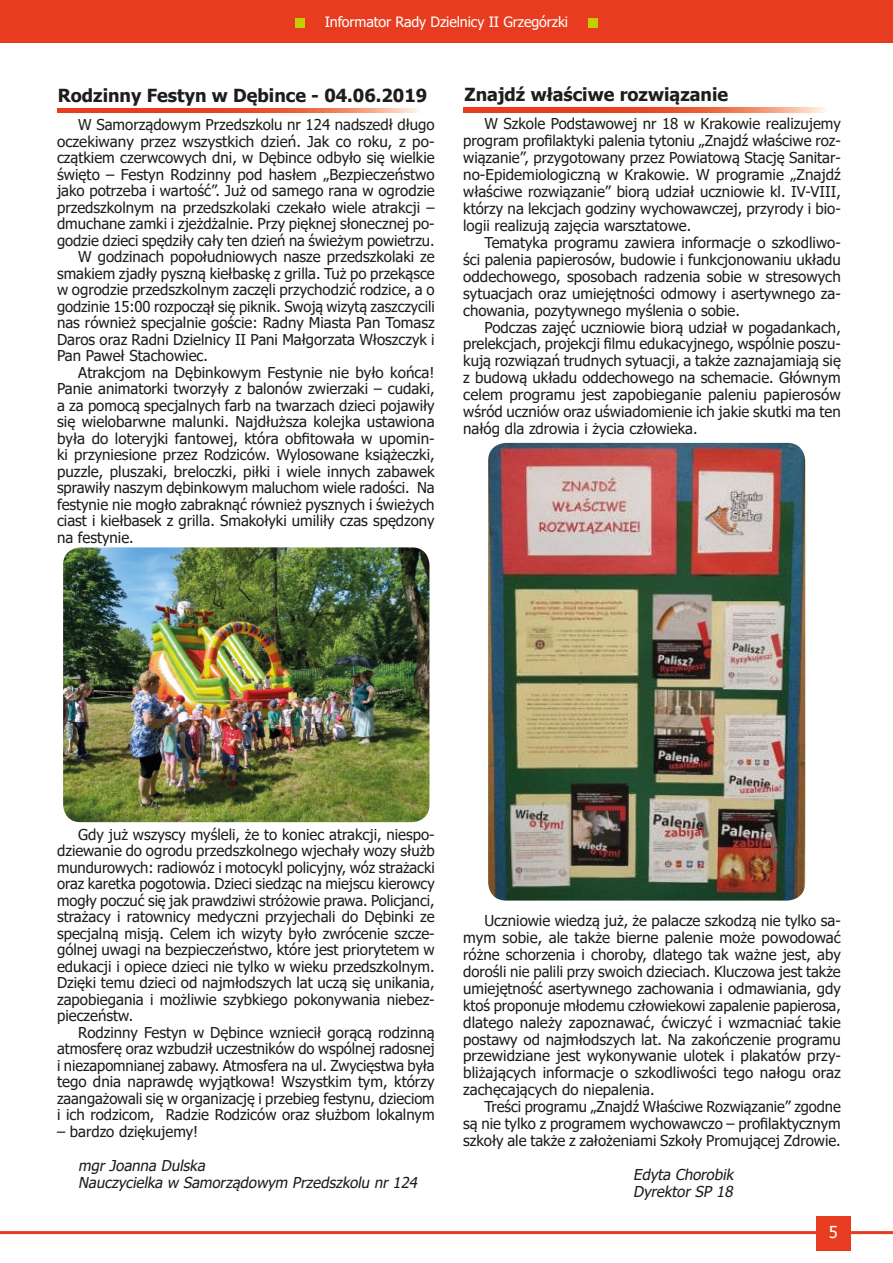
<style>
.page{position:relative;width:893px;height:1263px;background:#fff}
.page>*{position:absolute;margin:0;border:0;box-sizing:border-box;transform-origin:0 0}
.t1{font:700 18px "Tahoma";color:#1d1d1b}
.t2{font:16.5px "Tahoma";color:#fff}
.t3{font:15px/17px "Tahoma";color:#1d1d1b;text-align:justify}
.t4{font:italic 15px/17px "Tahoma";color:#1d1d1b}
.t5{font:14.25px "Tahoma";letter-spacing:-.01em;color:#fff}
</style>
<div class="page">
<div style="left:0;top:0;width:893px;height:43px;background:#e73c1f"></div>
<hr style="left:0;top:1231px;width:893px;height:3px;background:#e73c1f">
<div style="left:816px;top:1216px;width:34px;height:34px;background:#e73c1f"></div>
<div style="left:295px;top:18px;width:10px;height:9px;background:#c5cd00"></div>
<div style="left:588px;top:18px;width:10px;height:9px;background:#c5cd00"></div>
<svg style="left:57px;top:108px;width:363px;height:5px;background:#eb6244"></svg>
<img style="left:63px;top:547px;width:366px;height:275px">
<svg style="left:463px;top:108px;width:363px;height:4px"></svg>
<img style="left:488px;top:443px;width:317px;height:457px">
<p class="t5" style="left:325px;top:12px;width:245px">Informator Rady Dzielnicy II Grzegórzki</p>
<p class="t1" style="left:58px;top:83px;width:371px">Rodzinny Festyn w Dębince - 04.06.2019</p>
<p class="t3" style="left:78px;top:117px;width:358px">W Samorządowym Przedszkolu nr 124 nadszedł długo</p>
<p class="t3" style="left:57px;top:134px;width:379px">oczekiwany przez wszystkich dzień. Jak co roku, z po-</p>
<p class="t3" style="left:57px;top:150px;width:379px">czątkiem czerwcowych dni, w Dębince odbyło się wielkie</p>
<p class="t3" style="left:57px;top:167px;width:379px">święto – Festyn Rodzinny pod hasłem „Bezpieczeństwo</p>
<p class="t3" style="left:57px;top:183px;width:379px">jako potrzeba i wartość”. Już od samego rana w ogrodzie</p>
<p class="t3" style="left:57px;top:200px;width:379px">przedszkolnym na przedszkolaki czekało wiele atrakcji –</p>
<p class="t3" style="left:57px;top:216px;width:379px">dmuchane zamki i zjeżdżalnie. Przy pięknej słonecznej po-</p>
<p class="t3" style="left:57px;top:233px;width:379px">godzie dzieci spędziły cały ten dzień na świeżym powietrzu.</p>
<p class="t3" style="left:78px;top:249px;width:358px">W godzinach popołudniowych nasze przedszkolaki ze</p>
<p class="t3" style="left:57px;top:266px;width:379px">smakiem zjadły pyszną kiełbaskę z grilla. Tuż po przekąsce</p>
<p class="t3" style="left:57px;top:282px;width:379px">w ogrodzie przedszkolnym zaczęli przychodzić rodzice, a o</p>
<p class="t3" style="left:57px;top:299px;width:379px">godzinie 15:00 rozpoczął się piknik. Swoją wizytą zaszczycili</p>
<p class="t3" style="left:57px;top:315px;width:379px">nas również specjalnie goście: Radny Miasta Pan Tomasz</p>
<p class="t3" style="left:57px;top:332px;width:379px">Daros oraz Radni Dzielnicy II Pani Małgorzata Włoszczyk i</p>
<p class="t3" style="left:57px;top:348px;width:152px">Pan Paweł Stachowiec.</p>
<p class="t3" style="left:78px;top:365px;width:358px">Atrakcjom na Dębinkowym Festynie nie było końca!</p>
<p class="t3" style="left:57px;top:381px;width:379px">Panie animatorki tworzyły z balonów zwierzaki – cudaki,</p>
<p class="t3" style="left:57px;top:398px;width:379px">a za pomocą specjalnych farb na twarzach dzieci pojawiły</p>
<p class="t3" style="left:57px;top:414px;width:379px">się wielobarwne malunki. Najdłuższa kolejka ustawiona</p>
<p class="t3" style="left:57px;top:431px;width:379px">była do loteryjki fantowej, która obfitowała w upomin-</p>
<p class="t3" style="left:57px;top:447px;width:379px">ki przyniesione przez Rodziców. Wylosowane książeczki,</p>
<p class="t3" style="left:57px;top:464px;width:379px">puzzle, pluszaki, breloczki, piłki i wiele innych zabawek</p>
<p class="t3" style="left:57px;top:480px;width:379px">sprawiły naszym dębinkowym maluchom wiele radości. Na</p>
<p class="t3" style="left:57px;top:497px;width:379px">festynie nie mogło zabraknąć również pysznych i świeżych</p>
<p class="t3" style="left:57px;top:513px;width:379px">ciast i kiełbasek z grilla. Smakołyki umiliły czas spędzony</p>
<p class="t3" style="left:57px;top:530px;width:78px">na festynie.</p>
<p class="t1" style="left:465px;top:81px;width:265px">Znajdź właściwe rozwiązanie</p>
<p class="t3" style="left:463px;top:116px;width:379px;text-indent:21px">W Szkole Podstawowej nr 18 w Krakowie realizujemy program profilaktyki palenia tytoniu „Znajdź właściwe roz&shy;wiązanie”, przygotowany przez Powiatową Stację Sanitar&shy;no-Epidemiologiczną w Krakowie. W programie „Znajdź właściwe rozwiązanie” biorą udział uczniowie kl. IV-VIII, którzy na lekcjach godziny wychowawczej, przyrody i bio&shy;logii realizują zajęcia warsztatowe.</p>
<p class="t3" style="left:463px;top:235px;width:379px;text-indent:21px">Tematyka programu zawiera informacje o szkodliwo&shy;ści palenia papierosów, budowie i funkcjonowaniu układu oddechowego, sposobach radzenia sobie w stresowych sytuacjach oraz umiejętności odmowy i asertywnego za&shy;chowania, pozytywnego myślenia o sobie.</p>
<p class="t3" style="left:463px;top:319px;width:379px;text-indent:21px">Podczas zajęć uczniowie biorą udział w pogadankach, prelekcjach, projekcji filmu edukacyjnego, wspólnie poszu&shy;kują rozwiązań trudnych sytuacji, a także zaznajamiają się z budową układu oddechowego na schemacie. Głównym celem programu jest zapobieganie paleniu papierosów wśród uczniów oraz uświadomienie ich jakie skutki ma ten nałóg dla zdrowia i życia człowieka.</p>
<p class="t3" style="left:57px;top:827px;width:379px;line-height:16.5px;text-indent:21px">Gdy już wszyscy myśleli, że to koniec atrakcji, niespo&shy;dziewanie do ogrodu przedszkolnego wjechały wozy służb mundurowych: radiowóz i motocykl policyjny, wóz strażacki oraz karetka pogotowia. Dzieci siedząc na miejscu kierowcy mogły poczuć się jak prawdziwi stróżowie prawa. Policjanci, strażacy i ratownicy medyczni przyjechali do Dębinki ze specjalną misją. Celem ich wizyty było zwrócenie szcze&shy;gólnej uwagi na bezpieczeństwo, które jest priorytetem w edukacji i opiece dzieci nie tylko w wieku przedszkolnym.<br>Dzięki temu dzieci od najmłodszych lat uczą się unikania, zapobiegania i możliwie szybkiego pokonywania niebez&shy;pieczeństw.</p>
<p class="t3" style="left:57px;top:1025px;width:379px;line-height:16.5px;text-indent:21px">Rodzinny Festyn w Dębince wzniecił gorącą rodzinną atmosferę oraz wzbudził uczestników do wspólnej radosnej i niezapomnianej zabawy. Atmosfera na ul. Zwycięstwa była tego dnia naprawdę wyjątkowa! Wszystkim tym, którzy zaangażowali się w organizację i przebieg festynu, dzieciom i ich rodzicom, Radzie Rodziców oraz służbom lokalnym</p>
<p class="t3" style="left:57px;top:1124px;width:143px">– bardzo dziękujemy!</p>
<p class="t4" style="left:78px;top:1157px;width:344px">mgrJoanna Dulska<br>Nauczycielka w Samorządowym Przedszkolu nr124</p>
<p class="t3" style="left:463px;top:913px;width:379px;text-indent:21px">Uczniowie wiedzą już, że palacze szkodzą nie tylko sa&shy;mym sobie, ale także bierne palenie może powodować różne schorzenia i choroby, dlatego tak ważne jest, aby dorośli nie palili przy swoich dzieciach. Kluczowa jest także umiejętność asertywnego zachowania i odmawiania, gdy ktoś proponuje młodemu człowiekowi zapalenie papierosa, dlatego należy zapoznawać, ćwiczyć i wzmacniać takie postawy od najmłodszych lat. Na zakończenie programu przewidziane jest wykonywanie ulotek i plakatów przy&shy;bliżających informacje o szkodliwości tego nałogu oraz zachęcających do niepalenia.</p>
<p class="t3" style="left:463px;top:1099px;width:379px;text-indent:21px">Treści programu „Znajdź Właściwe Rozwiązanie” zgodne są nie tylko z programem wychowawczo – profilaktycznym szkoły ale także z założeniami Szkoły Promującej Zdrowie.</p>
<p class="t4" style="left:633px;top:1167px;width:105px">Edyta Chorobik<br>DyrektorSP 18</p>
<p class="t2" style="left:829px;top:1221px;width:11px">5</p>
</div>
